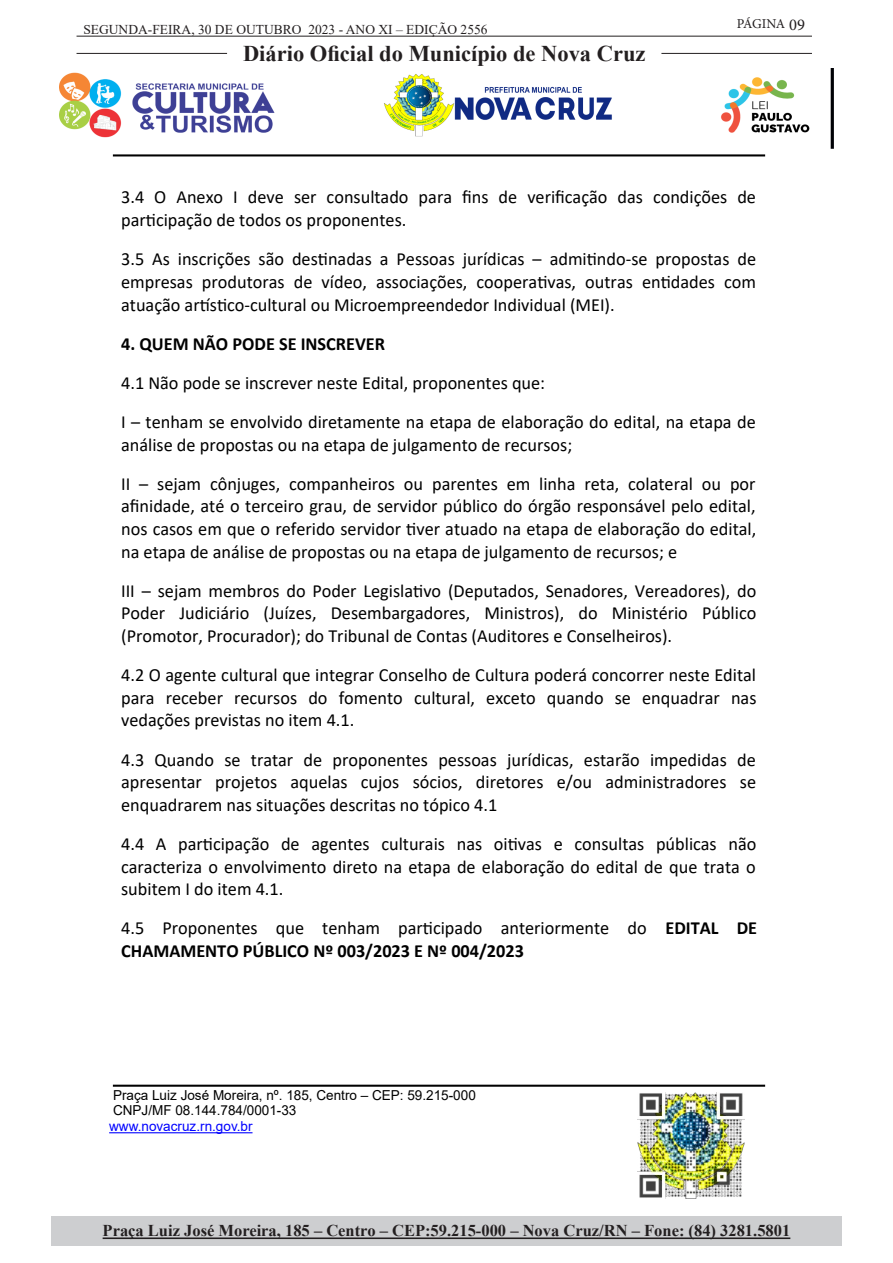
<style>
.page{position:relative;width:893px;height:1263px;background:#fff}
.page>*{position:absolute;margin:0;border:0;box-sizing:border-box;transform-origin:0 0}
.t1{font:700 22.5px "Times New Roman";color:#231f20}
.t2{font:18.6px/22.6px "Calibri";color:#000;text-align:justify}
.t3{font:700 16.5px "Times New Roman";color:#231f20}
.t4{font:13.65px/15.8px "Arial";color:#000}
.t5{font:13.5px "Times New Roman";color:#231f20}
.t6{font:13.5px "Minion Pro";letter-spacing:-.03em;color:#231f20}
.s1{font-size:16.5px}
.s2{font-weight:700}
.s3{color:#00f}
</style>
<div class="page">
<hr style="left:77px;top:36px;width:735px;height:1px;background:#231f20">
<hr style="left:77px;top:53px;width:150px;height:1px;background:#231f20">
<hr style="left:661px;top:53px;width:151px;height:1px;background:#231f20">
<div style="left:51px;top:1216px;width:791px;height:29px;background:#cdced0"></div>
<hr style="left:103px;top:1237px;width:687px;height:2px;background:#231f20">
<hr style="left:109px;top:1132px;width:143px;height:1px;background:#00f">
<hr style="left:113px;top:154px;width:652px;height:2px;background:#000">
<hr style="left:113px;top:1085px;width:652px;height:2px;background:#000">
<img style="left:637px;top:1092px;width:108px;height:106px">
<img style="left:60px;top:68px;width:773px;height:81px">
<p class="t5" style="left:83px;top:20px;width:406px">SEGUNDA-FEIRA, 30 DE OUTUBRO 2023 - ANO XI – EDIÇÃO 2556</p>
<p class="t1" style="left:243px;top:37px;width:404px">Diário Oficial do Município de Nova Cruz</p>
<p class="t6" style="left:737px;top:15px;width:70px">PÁGINA <span class="s1">09</span></p>
<p class="t2" style="left:121px;top:186px;width:636px">3.4 O Anexo I deve ser consultado para fins de verificação das condições de participação de todos os proponentes.</p>
<p class="t2" style="left:121px;top:248px;width:636px">3.5 As inscrições são destinadas a Pessoas jurídicas – admitindo-se propostas de empresas produtoras de vídeo, associações, cooperativas, outras entidades com atuação artístico-cultural ou Microempreendedor Individual (MEI).</p>
<p class="t2" style="left:121px;top:324px;width:636px;line-height:39.2px;text-align:left"><span class="s2">4. QUEM NÃO PODE SE INSCREVER<br></span>4.1 Não pode se inscrever neste Edital, proponentes que:<br>I – tenham se envolvido diretamente na etapa de elaboração do edital, na etapa de</p>
<p class="t2" style="left:121px;top:425px;width:636px;line-height:39.2px">análise de propostas ou na etapa de julgamento de recursos;<br>II – sejam cônjuges, companheiros ou parentes em linha reta, colateral ou por</p>
<p class="t2" style="left:121px;top:495px;width:637px">afinidade, até o terceiro grau, de servidor público do órgão responsável pelo edital, nos casos em que o referido servidor tiver atuado na etapa de elaboração do edital, na etapa de análise de propostas ou na etapa de julgamento de recursos; e</p>
<p class="t2" style="left:121px;top:579px;width:637px">III – sejam membros do Poder Legislativo (Deputados, Senadores, Vereadores), do Poder Judiciário (Juízes, Desembargadores, Ministros), do Ministério Público (Promotor, Procurador); do Tribunal de Contas (Auditores e Conselheiros).</p>
<p class="t2" style="left:121px;top:664px;width:637px">4.2 O agente cultural que integrar Conselho de Cultura poderá concorrer neste Edital para receber recursos do fomento cultural, exceto quando se enquadrar nas vedações previstas no item 4.1.</p>
<p class="t2" style="left:121px;top:748px;width:636px">4.3 Quando se tratar de proponentes pessoas jurídicas, estarão impedidas de apresentar projetos aquelas cujos sócios, diretores e/ou administradores se enquadrarem nas situações descritas no tópico 4.1</p>
<p class="t2" style="left:121px;top:833px;width:637px">4.4 A participação de agentes culturais nas oitivas e consultas públicas não caracteriza o envolvimento direto na etapa de elaboração do edital de que trata o subitem I do item 4.1.</p>
<p class="t2" style="left:121px;top:917px;width:637px">4.5 Proponentes que tenham participado anteriormente do <span class="s2">EDITAL DE<br>CHAMAMENTO PÚBLICO Nº 003/2023 E Nº 004/2023</span></p>
<p class="t4" style="left:109px;top:1087px;width:368px">Praça Luiz José Moreira, nº. 185, Centro – CEP: 59.215-000<br>CNPJ/MF 08.144.784/0001-33<br><span class="s3">www.novacruz.rn.gov.br</span></p>
<p class="t3" style="left:103px;top:1219px;width:689px">Praça Luiz José Moreira, 185 – Centro – CEP:59.215-000 – Nova Cruz/RN – Fone: (84) 3281.5801</p>
</div>
